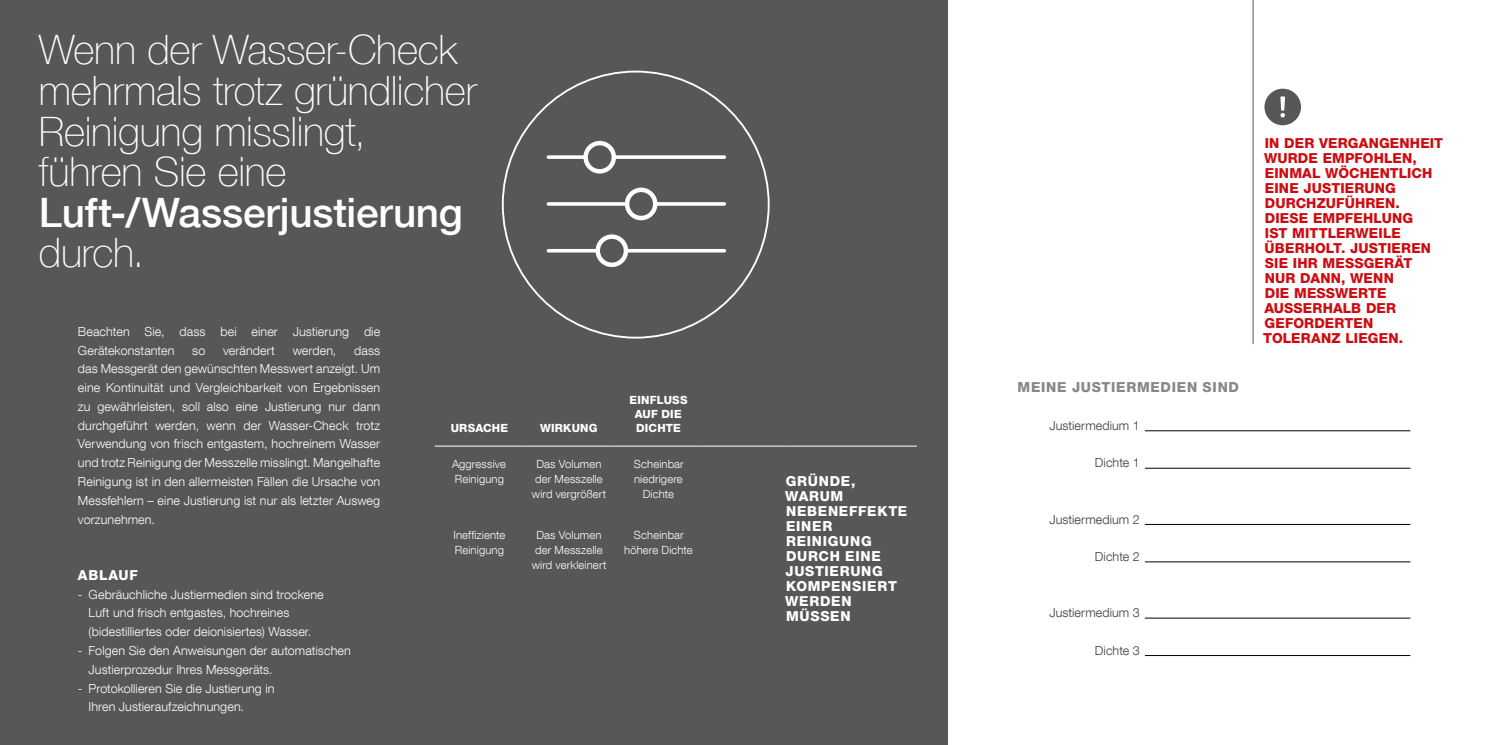
<style>
.page{position:relative;width:1489px;height:745px;background:#fff}
.page>*{position:absolute;margin:0;border:0;box-sizing:border-box;transform-origin:0 0}
.t1{font:100 40.5px/40.5px "Helvetica Neue LT Com";letter-spacing:-.01em;color:#fff}
.t2{font:500 40.5px "Helvetica Neue LT Com";letter-spacing:-.005em;color:#fff}
.t3{font:800 13.75px/15px "Helvetica Neue LT Com";letter-spacing:.015em;color:#ce0b10}
.t4{font:800 13.75px/15px "Helvetica Neue LT Com";letter-spacing:.055em;color:#fff}
.t5{font:800 13.75px "Helvetica Neue LT Com";letter-spacing:.055em;color:#878787}
.t6{font:300 12.5px/18.8px "Helvetica Neue LT Com";letter-spacing:.01em;color:#fff}
.t7{font:300 12.5px "Helvetica Neue LT Com";letter-spacing:.005em;color:#3c3c3b}
.t8{font:300 11.25px/15px "Helvetica Neue LT Com";letter-spacing:.01em;color:#fff;text-align:center}
.t9{font:800 11.25px/13.8px "Helvetica Neue LT Com";letter-spacing:.02em;color:#fff;text-align:center}
</style>
<div class="page">
<div style="left:0;top:0;width:947px;height:744px;background:#575756"></div>
<hr style="left:1144px;top:430px;width:266px;height:1px;background:#000">
<hr style="left:1144px;top:467px;width:266px;height:1px;background:#000">
<hr style="left:1144px;top:524px;width:266px;height:1px;background:#000">
<hr style="left:1144px;top:561px;width:266px;height:1px;background:#000">
<hr style="left:1144px;top:617px;width:266px;height:1px;background:#000">
<hr style="left:1144px;top:655px;width:266px;height:1px;background:#000">
<hr style="left:1252px;top:0;width:1px;height:344px;background:#575756">
<div style="left:1264px;top:89px;width:36px;height:36px;background:#575756;border-radius:50%"></div>
<svg style="left:1280px;top:96px;width:4px;height:21px"></svg>
<hr style="left:434px;top:445px;width:90px;height:1px;background:#fff">
<hr style="left:524px;top:445px;width:89px;height:1px;background:#fff">
<hr style="left:613px;top:445px;width:90px;height:1px;background:#fff">
<hr style="left:703px;top:445px;width:82px;height:1px;background:#fff">
<hr style="left:785px;top:445px;width:131px;height:1px;background:#fff">
<svg style="left:546px;top:141px;width:180px;height:32px"></svg>
<svg style="left:546px;top:187px;width:180px;height:33px"></svg>
<svg style="left:546px;top:234px;width:180px;height:33px"></svg>
<h1 class="t1" style="left:39px;top:29px;width:439px">Wenn der Wasser-Check mehrmals trotz gründlicher<br>Reinigung misslingt, führen Sie eine</h1>
<h1 class="t2" style="left:39px;top:188px;width:425px">Luft-/Wasserjustierung</h1>
<h1 class="t1" style="left:39px;top:232px;width:106px">durch.</h1>
<p class="t6" style="left:78px;top:321px;width:304px">Beachten Sie, dass bei einer Justierung die<br>Gerätekonstanten</p>
<p class="t6" style="left:78px;top:340px;width:304px;text-align:justify;text-indent:276px">dass das Messgerät den gewünschten Messwert anzeigt. Um eine Kontinuität und Vergleichbarkeit von Ergebnissen zu gewährleisten, soll also eine Justierung nur dann durchgeführt werden, wenn der Wasser-Check trotz Verwendung von frisch entgastem, hochreinem Wasser und trotz Reinigung der Messzelle misslingt. Mangelhafte Reinigung ist in den allermeisten Fällen die Ursache von Messfehlern – eine Justierung ist nur als letzter Ausweg vorzunehmen.</p>
<p class="t6" style="left:192px;top:340px;width:15px">so</p>
<p class="t6" style="left:223px;top:340px;width:53px">verändert</p>
<p class="t6" style="left:293px;top:340px;width:45px">werden,</p>
<p class="t4" style="left:78px;top:567px;width:61px">ABLAUF</p>
<p class="t6" style="left:89px;top:584px;width:236px;text-indent:-11px">- Gebräuchliche Justiermedien sind trockene<br>Luft und frisch entgastes, hochreines (bidestilliertes oder deionisiertes) Wasser.</p>
<p class="t6" style="left:89px;top:640px;width:264px;text-indent:-11px">- Folgen Sie den Anweisungen der automatischen<br>Justierprozedur Ihres Messgeräts.</p>
<p class="t6" style="left:89px;top:678px;width:187px;text-indent:-11px">- Protokollieren Sie die Justierung in<br>Ihren Justieraufzeichnungen.</p>
<p class="t9" style="left:450px;top:421px;width:59px">URSACHE</p>
<p class="t9" style="left:540px;top:421px;width:59px">WIRKUNG</p>
<p class="t9" style="left:629px;top:393px;width:60px">EINFLUSS<br>AUF DIE<br>DICHTE</p>
<p class="t8" style="left:452px;top:456px;width:55px;text-align:left">Aggressive<br>Reinigung</p>
<p class="t8" style="left:532px;top:456px;width:76px">Das Volumen der Messzelle wird vergrößert</p>
<p class="t8" style="left:634px;top:456px;width:51px">Scheinbar niedrigere<br>Dichte</p>
<p class="t8" style="left:453px;top:527px;width:53px;text-align:left">Ineffiziente<br>Reinigung</p>
<p class="t8" style="left:531px;top:527px;width:76px">Das Volumen der Messzelle wird verkleinert</p>
<p class="t8" style="left:624px;top:527px;width:70px">Scheinbar höhere Dichte</p>
<p class="t4" style="left:785px;top:473px;width:123px">GRÜNDE,<br>WARUM<br>NEBENEFFEKTE<br>EINER<br>REINIGUNG<br>DURCH EINE<br>JUSTIERUNG<br>KOMPENSIERT<br>WERDEN<br>MÜSSEN</p>
<p class="t5" style="left:1017px;top:379px;width:223px">MEINE JUSTIERMEDIEN SIND</p>
<p class="t7" style="left:1049px;top:417px;width:92px">Justiermedium 1</p>
<p class="t7" style="left:1094px;top:455px;width:46px">Dichte 1</p>
<p class="t7" style="left:1049px;top:511px;width:92px">Justiermedium 2</p>
<p class="t7" style="left:1094px;top:548px;width:46px">Dichte 2</p>
<p class="t7" style="left:1049px;top:605px;width:92px">Justiermedium 3</p>
<p class="t7" style="left:1094px;top:642px;width:46px">Dichte 3</p>
<p class="t3" style="left:1263px;top:136px;width:181px">IN DER VERGANGENHEIT<br>WURDE EMPFOHLEN,<br>EINMAL WÖCHENTLICH<br>EINE JUSTIERUNG<br>DURCHZUFÜHREN.<br>DIESE EMPFEHLUNG<br>IST MITTLERWEILE<br>ÜBERHOLT. JUSTIEREN<br>SIE IHR MESSGERÄT<br>NUR DANN, WENN<br>DIE MESSWERTE<br>AUSSERHALB DER<br>GEFORDERTEN<br>TOLERANZ LIEGEN.</p>
</div>
